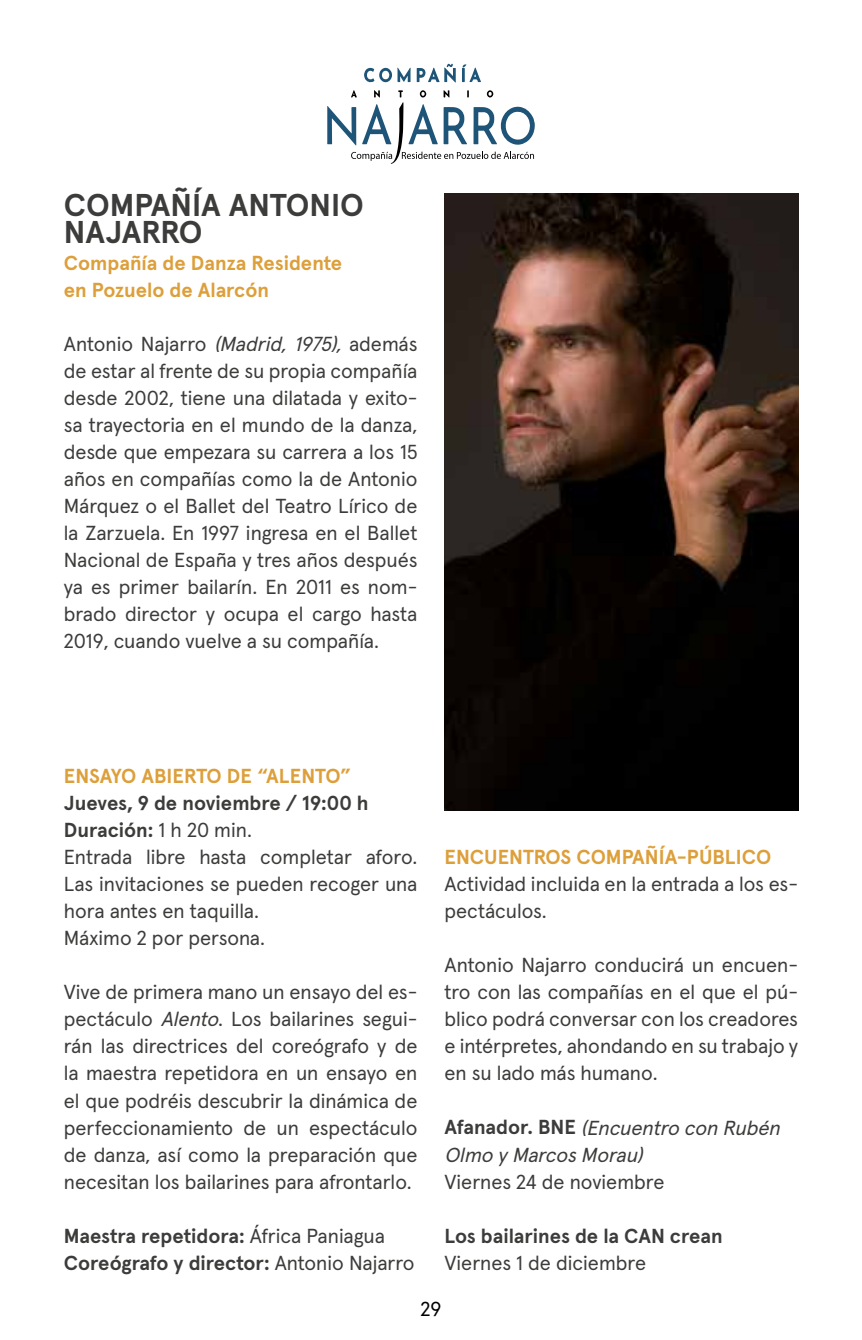
<style>
.page{position:relative;width:862px;height:1340px;background:#fff}
.page>*{position:absolute;margin:0;border:0;box-sizing:border-box;transform-origin:0 0}
.t1{font:700 31.5px/27px "Apercu Pro";color:#3c3c3b}
.t2{font:20.25px/27px "Apercu Pro";color:#3c3c3b;text-align:justify}
.t3{font:700 20.25px/27px "Apercu Pro";letter-spacing:-.005em;color:#dd9f3a}
.t4{font:700 20.25px/27px "Apercu Pro";letter-spacing:-.005em;color:#3c3c3b}
.t5{font:italic 20.25px/27px "Apercu Pro";color:#3c3c3b}
.t6{font:20.25px "Apercu Pro";color:#000}
.s1{font-style:italic}
.s2{font-weight:700}
.s3{font-weight:400}
.s4{font-weight:700;font-style:normal}
</style>
<div class="page">
<svg style="left:327px;top:64px;width:207px;height:100px"></svg>
<img style="left:444px;top:193px;width:353px;height:617px">
<h1 class="t1" style="left:64px;top:189px;width:301px">COMPAÑÍA ANTONIO<br>NAJARRO</h1>
<p class="t3" style="left:64px;top:248px;width:280px">Compañía de Danza Residente en Pozuelo de Alarcón</p>
<p class="t2" style="left:64px;top:329px;width:355px">Antonio Najarro <span class="s1">(Madrid, 1975),</span> además de estar al frente de su propia compañía desde 2002, tiene una dilatada y exito&shy;sa trayectoria en el mundo de la danza, desde que empezara su carrera a los 15 años en compañías como la de Antonio Márquez o el Ballet del Teatro Lírico de la Zarzuela. En 1997 ingresa en el Ballet Nacional de España y tres años después ya es primer bailarín. En 2011 es nom&shy;brado director y ocupa el cargo hasta 2019, cuando vuelve a su compañía.</p>
<p class="t3" style="left:64px;top:761px;width:289px">ENSAYO ABIERTO DE “ALENTO”</p>
<p class="t2" style="left:64px;top:788px;width:355px;text-align:left"><span class="s2">Jueves, 9 de noviembre / 19:00 h<br>Duración:</span> 1 h 20 min.<br>Entrada libre hasta completar aforo.<br>Las invitaciones se pueden recoger una hora antes en taquilla.<br>Máximo 2 por persona.</p>
<p class="t2" style="left:64px;top:977px;width:355px">Vive de primera mano un ensayo del es&shy;pectáculo <span class="s1">Alento</span>. Los bailarines segui&shy;rán las directrices del coreógrafo y de la maestra repetidora en un ensayo en el que podréis descubrir la dinámica de perfeccionamiento de un espectáculo de danza, así como la preparación que necesitan los bailarines para afrontarlo.</p>
<p class="t4" style="left:64px;top:1220px;width:352px">Maestra repetidora: <span class="s3">África Paniagua<br></span>Coreógrafo y director: <span class="s3">Antonio Najarro</span></p>
<p class="t3" style="left:444px;top:842px;width:328px">ENCUENTROS COMPAÑÍA-PÚBLICO</p>
<p class="t2" style="left:444px;top:869px;width:355px">Actividad incluida en la entrada a los es&shy;pectáculos.</p>
<p class="t2" style="left:444px;top:950px;width:355px">Antonio Najarro conducirá un encuen&shy;tro con las compañías en el que el pú&shy;blico podrá conversar con los creadores e intérpretes, ahondando en su trabajo y en su lado más humano.</p>
<p class="t5" style="left:444px;top:1112px;width:342px"><span class="s4">Afa n a d o r. B N E</span> (Encuentro con Rubén<br>Olmo yMarcosMorau)</p>
<p class="t2" style="left:444px;top:1166px;width:221px">Viernes 24 de noviembre</p>
<p class="t4" style="left:444px;top:1220px;width:279px">Los bailarines de la CAN crean</p>
<p class="t2" style="left:444px;top:1247px;width:203px">Viernes 1 de diciembre</p>
<p class="t6" style="left:420px;top:1293px;width:23px">29</p>
</div>
